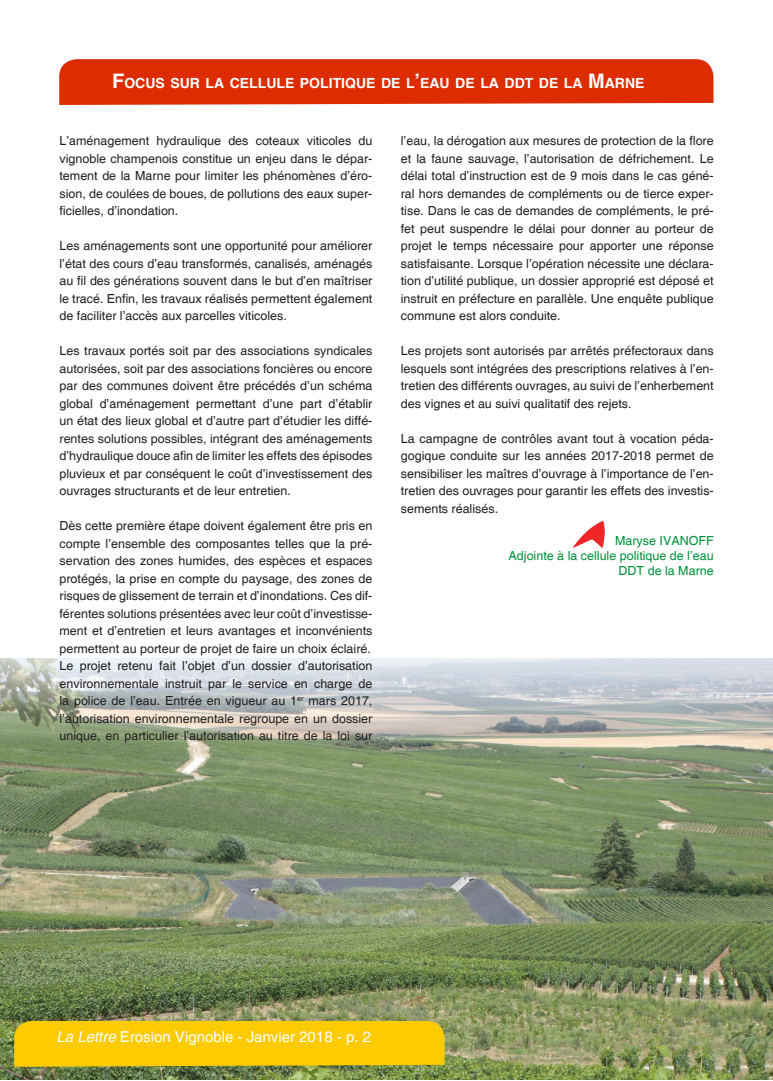
<style>
.page{position:relative;width:773px;height:1081px;background:#fff}
.page>*{position:absolute;margin:0;border:0;box-sizing:border-box;transform-origin:0 0}
.t1{font:15px "Helvetica";color:#fff}
.t2{font:700 14px "Helvetica";color:#fff}
.t3{font:12.5px/17.5px "Helvetica";color:#231f20;text-align:justify}
.t4{font:12.5px/15px "Helvetica";color:#009139;text-align:right}
.s1{font-size:20px}
.s2{font-style:italic}
</style>
<div class="page">
<img style="left:0;top:658px;width:772px;height:422px">
<div style="left:59px;top:59px;width:654px;height:46px;background:#dc2c00"></div>
<div style="left:14px;top:1021px;width:430px;height:46px;background:#fecb00"></div>
<svg style="left:572px;top:521px;width:32px;height:27px"></svg>
<p class="t2" style="left:112px;top:74px;width:533px"><span class="s1">F</span>OCUS SUR LA CELLULE POLITIQUE DE L<span class="s1">’</span>EAU DE LA DDT DE LA <span class="s1">M</span>ARNE</p>
<p class="t3" style="left:59px;top:132px;width:314px">L’aménagement hydraulique des coteaux viticoles du vignoble champenois constitue un enjeu dans le dépar&shy;tement de la Marne pour limiter les phénomènes d’éro&shy;sion, de coulées de boues, de pollutions des eaux super&shy;ficielles, d’inondation.</p>
<p class="t3" style="left:59px;top:237px;width:314px">Les aménagements sont une opportunité pour améliorer l’état des cours d’eau transformés, canalisés, aménagés au fil des générations souvent dans le but d’en maîtriser le tracé. Enfin, les travaux réalisés permettent également de faciliter l’accès aux parcelles viticoles.</p>
<p class="t3" style="left:59px;top:342px;width:314px">Les travaux portés soit par des associations syndicales autorisées, soit par des associations foncières ou encore par des communes doivent être précédés d’un schéma global d’aménagement permettant d’une part d’établir un état des lieux global et d’autre part d’étudier les diffé&shy;rentes solutions possibles, intégrant des aménagements d’hydraulique douce afin de limiter les effets des épisodes pluvieux et par conséquent le coût d’investissement des ouvrages structurants et de leur entretien.</p>
<p class="t3" style="left:59px;top:517px;width:314px">Dès cette première étape doivent également être pris en compte l’ensemble des composantes telles que la pré&shy;servation des zones humides, des espèces et espaces protégés, la prise en compte du paysage, des zones de risques de glissement de terrain et d’inondations. Ces dif&shy;férentes solutions présentées avec leur coût d’investisse&shy;ment et d’entretien et leurs avantages et inconvénients permettent au porteur de projet de faire un choix éclairé.<br>Le projet retenu fait l’objet d’un dossier d’autorisation environnementale instruit par le service en charge de la police de l’eau. Entrée en vigueur au 1<sup>er</sup> mars 2017, l’autorisation environnementale regroupe en un dossier unique, en particulier l’autorisation au titre de la loi sur</p>
<p class="t3" style="left:401px;top:132px;width:314px">l’eau, la dérogation aux mesures de protection de la flore et la faune sauvage, l’autorisation de défrichement. Le délai total d’instruction est de 9 mois dans le cas géné&shy;ral hors demandes de compléments ou de tierce exper&shy;tise. Dans le cas de demandes de compléments, le pré&shy;fet peut suspendre le délai pour donner au porteur de projet le temps nécessaire pour apporter une réponse satisfaisante. Lorsque l’opération nécessite une déclara&shy;tion d’utilité publique, un dossier approprié est déposé et instruit en préfecture en parallèle. Une enquête publique commune est alors conduite.</p>
<p class="t3" style="left:401px;top:342px;width:314px">Les projets sont autorisés par arrêtés préfectoraux dans lesquels sont intégrées des prescriptions relatives à l’en&shy;tretien des différents ouvrages, au suivi de l’enherbement des vignes et au suivi qualitatif des rejets.</p>
<p class="t3" style="left:401px;top:430px;width:314px">La campagne de contrôles avant tout à vocation péda&shy;gogique conduite sur les années 2017-2018 permet de sensibiliser les maîtres d’ouvrage à l’importance de l’en&shy;tretien des ouvrages pour garantir les effets des investis&shy;sements réalisés.</p>
<p class="t4" style="left:508px;top:534px;width:207px">Maryse IVANOFF<br>Adjointe à la cellule politique de l’eau<br>DDT de la Marne</p>
<p class="t1" style="left:56px;top:1028px;width:316px"><span class="s2">La Lettre</span> Erosion Vignoble - Janvier 2018 - p. 2</p>
</div>
